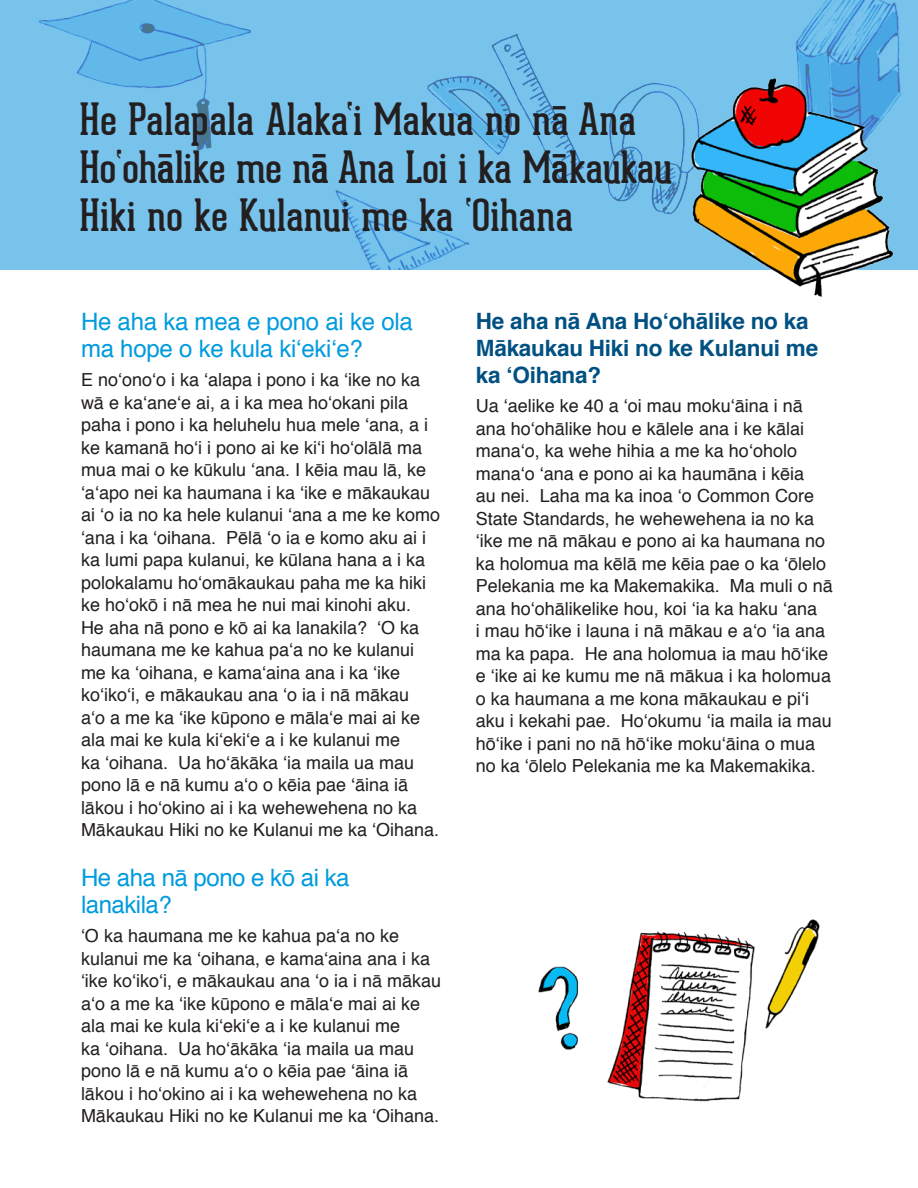
<style>
.page{position:relative;width:918px;height:1188px;background:#fff}
.page>*{position:absolute;margin:0;border:0;box-sizing:border-box;transform-origin:0 0}
.t1{font:43.5px/48px "Geared Slab";letter-spacing:.01em;color:#231f20}
.t2{font:24px/27px "Helvetica";letter-spacing:-.01em;color:#009bde}
.t3{font:700 22.5px/27px "Helvetica";letter-spacing:-.01em;color:#005182}
.t4{font:18px/22.5px "Helvetica";color:#231f20}
</style>
<div class="page">
<div style="left:0;top:0;width:918px;height:270px;background:#78c3ec"></div>
<img style="left:38px;top:0;width:213px;height:151px">
<img style="left:795px;top:0;width:105px;height:50px">
<img style="left:335px;top:190px;width:135px;height:80px">
<img style="left:405px;top:34px;width:258px;height:191px">
<img style="left:663px;top:50px;width:239px;height:247px">
<img style="left:607px;top:919px;width:213px;height:183px">
<img style="left:538px;top:966px;width:41px;height:84px">
<p class="t1" style="left:80px;top:95px;width:594px">He Palapala Alaka‘i Makua no na– Ana<br>Ho‘oha–like me na– Ana Loi i ka Ma–kaukau<br>Hiki no ke Kulanui me ka ‘Oihana</p>
<p class="t2" style="left:81px;top:309px;width:333px">He aha ka mea e pono ai ke ola ma hope o ke kula kiʻekiʻe?</p>
<p class="t4" style="left:81px;top:369px;width:361px">E noʻonoʻo i ka ʻalapa i pono i ka ʻike no ka wā e kaʻaneʻe ai, a i ka mea hoʻokani pila paha i pono i ka heluhelu hua mele ʻana, a i ke kamanā hoʻi i pono ai ke kiʻi hoʻolālā ma mua mai o ke kūkulu ʻana. I kēia mau lā, ke ʻaʻapo nei ka haumana i ka ‘ike e mākaukau ai ʻo ia no ka hele kulanui ʻana a me ke komo ʻana i ka ʻoihana. Pēlā ʻo ia e komo aku ai i ka lumi papa kulanui, ke kūlana hana a i ka polokalamu hoʻomākaukau paha me ka hiki ke hoʻokō i nā mea he nui mai kinohi aku.</p>
<p class="t4" style="left:81px;top:617px;width:360px">He aha nā pono e kō ai ka lanakila? ʻO ka haumana me ke kahua paʻa no ke kulanui me ka ʻoihana, e kamaʻaina ana i ka ʻike koʻikoʻi, e mākaukau ana ʻo ia i nā mākau<br>aʻo a me ka ʻike kūpono e mālaʻe mai ai ke ala mai ke kula kiʻekiʻe a i ke kulanui me<br>ka ʻoihana. Ua hoʻākāka ʻia maila ua mau pono lā e nā kumu aʻo o kēia pae ‘āina iā lākou i hoʻokino ai i ka wehewehena no ka Mākaukau Hiki no ke Kulanui me ka ʻOihana.</p>
<p class="t2" style="left:81px;top:865px;width:270px">He aha nā pono e kō ai ka lanakila?</p>
<p class="t4" style="left:81px;top:925px;width:362px">ʻO ka haumana me ke kahua paʻa no ke kulanui me ka ʻoihana, e kamaʻaina ana i ka ʻike koʻikoʻi, e mākaukau ana ʻo ia i nā mākau aʻo a me ka ʻike kūpono e mālaʻe mai ai ke ala mai ke kula kiʻekiʻe a i ke kulanui me<br>ka ʻoihana. Ua hoʻākāka ʻia maila ua mau pono lā e nā kumu aʻo o kēia pae ‘āina iā lākou i hoʻokino ai i ka wehewehena no ka Mākaukau Hiki no ke Kulanui me ka ʻOihana.</p>
<p class="t3" style="left:476px;top:308px;width:344px">He aha nā Ana Hoʻohālike no ka<br>Mākaukau Hiki no ke Kulanui me ka ʻOihana?</p>
<p class="t4" style="left:476px;top:395px;width:359px">Ua ʻaelike ke 40 a ʻoi mau mokuʻāina i nā ana hoʻohālike hou e kālele ana i ke kālai manaʻo, ka wehe hihia a me ka hoʻoholo manaʻo ʻana e pono ai ka haumāna i kēia<br>au nei. Laha ma ka inoa ʻo Common Core State Standards, he wehewehena ia no ka ʻike me nā mākau e pono ai ka haumana no ka holomua ma kēlā me kēia pae o ka ʻōlelo Pelekania me ka Makemakika. Ma muli o nā ana hoʻohālikelike hou, koi ʻia ka haku ʻana<br>i mau hōʻike i launa i nā mākau e aʻo ʻia ana ma ka papa. He ana holomua ia mau hōʻike e ʻike ai ke kumu me nā mākua i ka holomua o ka haumana a me kona mākaukau e piʻi aku i kekahi pae. Hoʻokumu ʻia maila ia mau hōʻike i pani no nā hōʻike mokuʻāina o mua no ka ʻōlelo Pelekania me ka Makemakika.</p>
</div>
